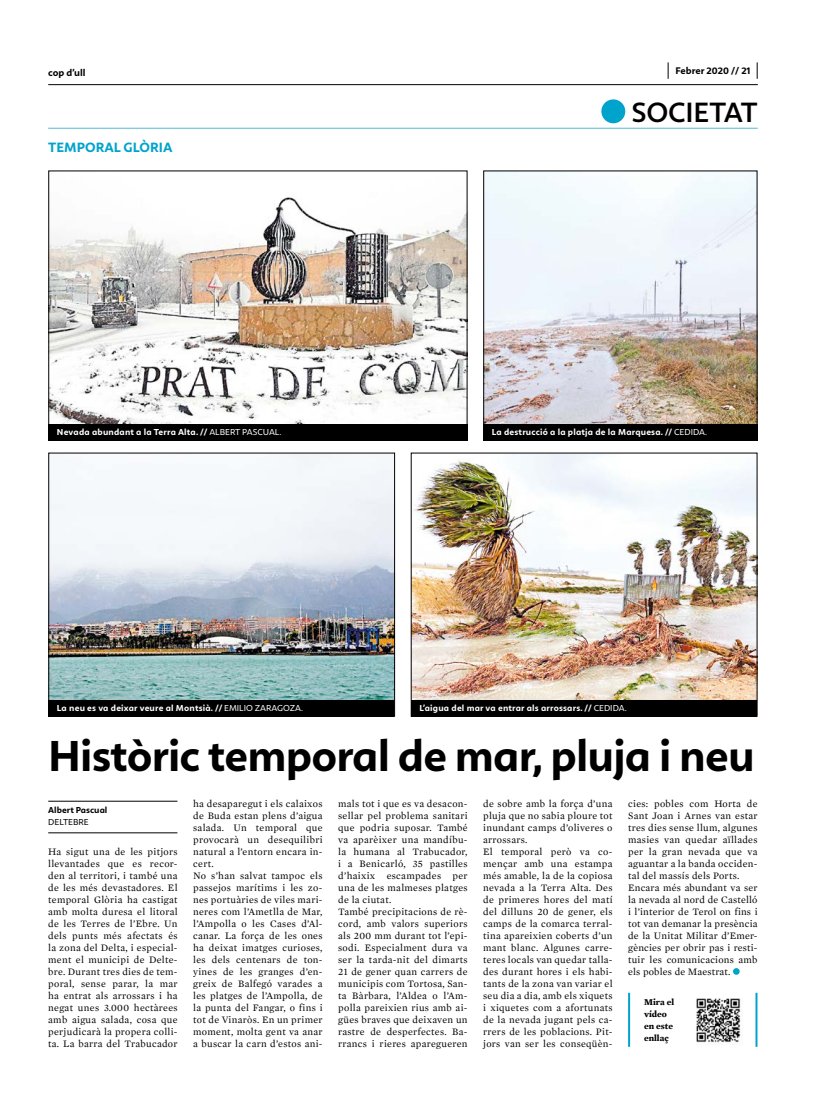
<style>
.page{position:relative;width:820px;height:1106px;background:#fff}
.page>*{position:absolute;margin:0;border:0;box-sizing:border-box;transform-origin:0 0}
.t1{font:700 45px "Calima";letter-spacing:-.02em;color:#000}
.t2{font:600 29px "Calima";letter-spacing:-.005em;color:#000}
.t3{font:700 14px "Calima";color:#00a3cc}
.t4{font:10px/12px "Mercury Text G1";letter-spacing:.03em;color:#000}
.t5{font:700 10px "Calima";color:#000}
.t6{font:700 9px "Calima";letter-spacing:.02em;color:#fff}
.t7{font:700 9px/12px "Mercury Text G1";color:#000}
.t8{font:700 9px "Calima";color:#000}
.t9{font:9px "Calima";color:#000}
.s1{font-weight:400}
</style>
<div class="page">
<hr style="left:48px;top:84px;width:709px;height:1px;background:#000">
<svg style="left:667px;top:62px;width:1px;height:17px"></svg>
<svg style="left:756px;top:62px;width:1px;height:17px"></svg>
<img style="left:50px;top:197px;width:415px;height:227px">
<img style="left:485px;top:172px;width:270px;height:252px">
<div style="left:483px;top:170px;width:274px;height:270px;border:1px solid #000"></div>
<img style="left:50px;top:454px;width:343px;height:246px">
<img style="left:412px;top:454px;width:343px;height:246px">
<div style="left:48px;top:424px;width:419px;height:16px;background:#000"></div>
<div style="left:483px;top:424px;width:274px;height:16px;background:#000"></div>
<div style="left:48px;top:700px;width:346px;height:16px;background:#000"></div>
<div style="left:411px;top:700px;width:345px;height:16px;background:#000"></div>
<div style="left:601px;top:99px;width:24px;height:24px;background:#00a3cc;border-radius:50%"></div>
<hr style="left:48px;top:128px;width:709px;height:1px;background:#52b7d8">
<svg style="left:732px;top:968px;width:7px;height:6px"></svg>
<hr style="left:48px;top:832px;width:129px;height:1px;background:#000">
<hr style="left:48px;top:800px;width:129px;height:1px;background:#000">
<img style="left:696px;top:998px;width:45px;height:46px">
<hr style="left:628px;top:992px;width:2px;height:54px;background:#00a3cc">
<hr style="left:755px;top:992px;width:2px;height:54px;background:#00a3cc">
<p class="t5" style="left:48px;top:67px;width:39px">cop d’ull</p>
<p class="t5" style="left:675px;top:65px;width:77px">Febrer 2020 // 21</p>
<h3 class="t3" style="left:48px;top:140px;width:126px">TEMPORAL GLÒRIA</h3>
<h2 class="t2" style="left:631px;top:96px;width:127px">SOCIETAT</h2>
<p class="t6" style="left:57px;top:427px;width:226px">Nevada abundant a la Terra Alta. // <span class="s1">ALBERT PASCUAL.</span></p>
<p class="t6" style="left:491px;top:427px;width:216px">La destrucció a la platja de la Marquesa. // <span class="s1">CEDIDA.</span></p>
<p class="t6" style="left:57px;top:702px;width:247px">La neu es va deixar veure al Montsià. // <span class="s1">EMILIO ZARAGOZA.</span></p>
<p class="t6" style="left:419px;top:702px;width:209px">L’aigua del mar va entrar als arrossars. // <span class="s1">CEDIDA.</span></p>
<h1 class="t1" style="left:48px;top:730px;width:707px">Històric temporal de mar, pluja i neu</h1>
<p class="t8" style="left:48px;top:804px;width:61px">Albert Pascual</p>
<p class="t9" style="left:48px;top:816px;width:42px">DELTEBRE</p>
<p class="t4" style="left:48px;top:845px;width:131px;text-align:justify">Ha sigut una de les pitjors llevantades que es recor&shy;den al territori, i també una de les més devastadores. El temporal Glòria ha castigat amb molta duresa el litoral de les Terres de l’Ebre. Un dels punts més afectats és la zona del Delta, i especial&shy;ment el municipi de Delte&shy;bre. Durant tres dies de tem&shy;poral, sense parar, la mar ha entrat als arrossars i ha negat unes 3.000 hectàrees amb aigua salada, cosa que perjudicarà la propera colli&shy;ta. La barra del Trabucador</p>
<p class="t4" style="left:193px;top:797px;width:131px">ha desaparegut i els calaixos de Buda estan plens d’aigua salada. Un temporal que provocarà un desequilibri natural a l’entorn encara in&shy;cert.<br>No s’han salvat tampoc els passejos marítims i les zo&shy;nes portuàries de viles mari&shy;neres com l’Ametlla de Mar, l’Ampolla o les Cases d’Al&shy;canar. La força de les ones ha deixat imatges curioses, les dels centenars de ton&shy;yines de les granges d’en&shy;greix de Balfegó varades a les platges de l’Ampolla, de la punta del Fangar, o fins i tot de Vinaròs. En un primer moment, molta gent va anar a buscar la carn d’estos ani-</p>
<p class="t4" style="left:338px;top:797px;width:131px">mals tot i que es va desacon&shy;sellar pel problema sanitari que podria suposar. També va aparèixer una mandíbu&shy;la humana al Trabucador, i a Benicarló, 35 pastilles d’haixix escampades per una de les malmeses platges de la ciutat.<br>També precipitacions de rè&shy;cord, amb valors superiors als 200 mm durant tot l’epi&shy;sodi. Especialment dura va ser la tarda-nit del dimarts<br>21 de gener quan carrers de municipis com Tortosa, San&shy;ta Bàrbara, l’Aldea o l’Am&shy;polla pareixien rius amb ai&shy;gües braves que deixaven un rastre de desperfectes. Ba&shy;rrancs i rieres aparegueren</p>
<p class="t4" style="left:483px;top:797px;width:131px">de sobre amb la força d’una pluja que no sabia ploure tot inundant camps d’oliveres o arrossars.<br>El temporal però va co&shy;mençar amb una estampa més amable, la de la copiosa nevada a la Terra Alta. Des de primeres hores del matí del dilluns 20 de gener, els camps de la comarca terral&shy;tina apareixien coberts d’un mant blanc. Algunes carre&shy;teres locals van quedar talla&shy;des durant hores i els habi&shy;tants de la zona van variar el seu dia a dia, amb els xiquets i xiquetes com a afortunats de la nevada jugant pels ca&shy;rrers de les poblacions. Pit&shy;jors van ser les conseqüèn-</p>
<p class="t4" style="left:628px;top:797px;width:131px">cies: pobles com Horta de<br>Sant Joan i Arnes van estar tres dies sense llum, algunes masies van quedar aïllades per la gran nevada que va aguantar a la banda occiden&shy;tal del massís dels Ports.<br>Encara més abundant va ser la nevada al nord de Castelló i l’interior de Terol on fins i tot van demanar la presència de la Unitat Militar d’Emer&shy;gències per obrir pas i resti&shy;tuir les comunicacions amb els pobles de Maestrat.</p>
<p class="t7" style="left:644px;top:995px;width:31px">Mira el vídeo en este enllaç</p>
</div>
